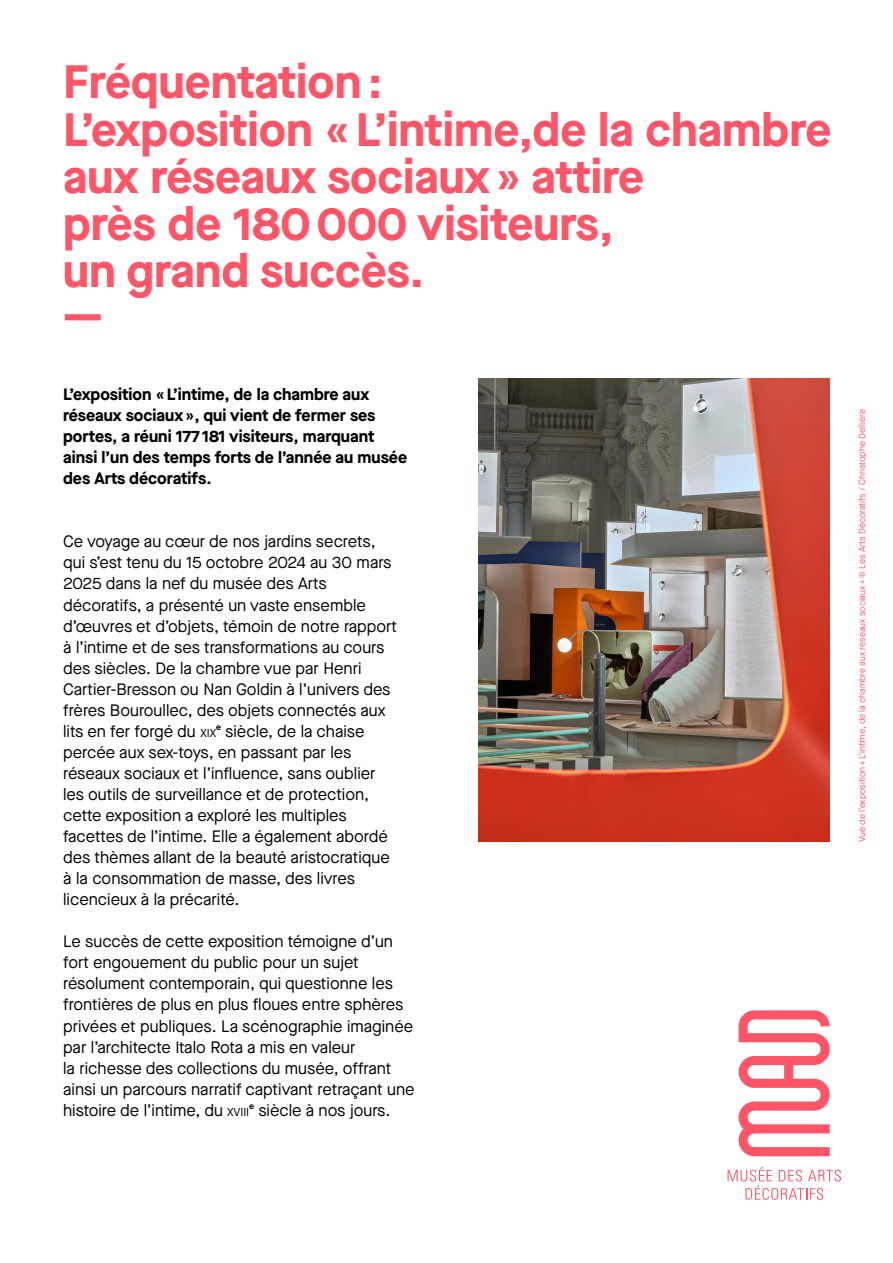
<style>
.page{position:relative;width:893px;height:1263px;background:#fff}
.page>*{position:absolute;margin:0;border:0;box-sizing:border-box;transform-origin:0 0}
.t1{font:700 46.65px/47.2px "Maison Neue";color:#f56}
.t2{font:16.5px/21px "Maison Neue";color:#000}
.t3{font:700 16.5px/21px "Maison Neue";color:#000}
.t4{font:9px "Maison Neue";color:#f56}
.s1{font-size:11.55px}
</style>
<div class="page">
<svg style="left:739px;top:1010px;width:91px;height:146px"></svg>
<svg style="left:728px;top:1167px;width:113px;height:33px"></svg>
<img style="left:478px;top:379px;width:352px;height:463px">
<h1 class="t1" style="left:63px;top:57px;width:770px">Fréquentation :<br>L’exposition « L’intime,de la chambre aux réseaux sociaux » attire<br>près de 180 000 visiteurs,<br>un grand succès.<br>—</h1>
<p class="t3" style="left:63px;top:383px;width:346px">L’exposition « L’intime, de la chambre aux réseaux sociaux », qui vient de fermer ses portes, a réuni 177 181 visiteurs, marquant ainsi l’un des temps forts de l’année au musée des Arts décoratifs.</p>
<p class="t2" style="left:63px;top:531px;width:335px">Ce voyage au cœur de nos jardins secrets, qui s’est tenu du 15 octobre 2024 au 30 mars 2025 dans la nef du musée des Arts décoratifs, a présenté un vaste ensemble d’œuvres et d’objets, témoin de notre rapport à l’intime et de ses transformations au cours des siècles. De la chambre vue par Henri Cartier‑Bresson ou Nan Goldin à l’univers des frères Bouroullec, des objets connectés aux lits en fer forgé du <span class="s1">XIX</span>e siècle, de la chaise percée aux sex-toys, en passant par les réseaux sociaux et l’influence, sans oublier les outils de surveillance et de protection, cette exposition a exploré les multiples facettes de l’intime. Elle a également abordé des thèmes allant de la beauté aristocratique à la consommation de masse, des livres licencieux à la précarité.</p>
<p class="t2" style="left:63px;top:931px;width:353px">Le succès de cette exposition témoigne d’un fort engouement du public pour un sujet résolument contemporain, qui questionne les frontières de plus en plus floues entre sphères privées et publiques. La scénographie imaginée par l’architecte Italo Rota a mis en valeur<br>la richesse des collections du musée, offrant ainsi un parcours narratif captivant retraçant une histoire de l’intime, du <span class="s1">XVIII</span>e siècle à nos jours.</p>
<p class="t4" style="left:856px;top:842px;width:434px;rotate:-90deg">Vue de l’exposition « L’intime, de la chambre aux réseaux sociaux » © Les Arts Décoratifs / Christophe Dellière</p>
</div>
